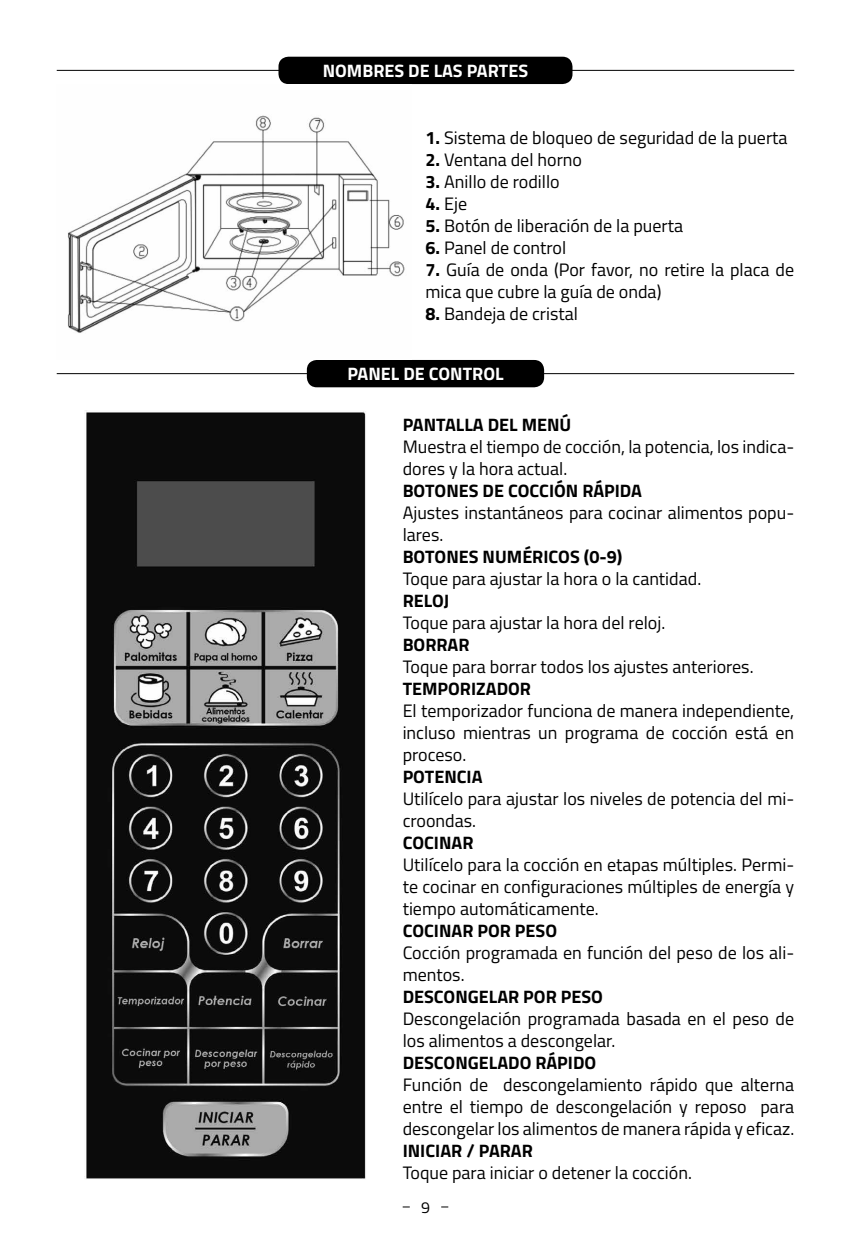
<style>
.page{position:relative;width:851px;height:1236px;background:#fff}
.page>*{position:absolute;margin:0;border:0;box-sizing:border-box;transform-origin:0 0}
.t1{font:18px/22px "Titillium Web";color:#000}
.t2{font:700 18px "Titillium Web";color:#000}
.t3{font:700 18px "Titillium Web";color:#fff}
.t4{font:16px "Titillium Web";color:#000}
.s1{font-weight:700}
</style>
<div class="page">
<div style="left:307px;top:360px;width:237px;height:27px;background:#000;border-radius:10px"></div>
<hr style="left:57px;top:373px;width:252px;height:1px;background:#000">
<hr style="left:541px;top:373px;width:253px;height:1px;background:#000">
<div style="left:278px;top:57px;width:294px;height:27px;background:#000;border-radius:10px"></div>
<hr style="left:57px;top:70px;width:224px;height:1px;background:#000">
<hr style="left:570px;top:70px;width:224px;height:1px;background:#000">
<img style="left:67px;top:115px;width:338px;height:218px">
<img style="left:86px;top:411px;width:280px;height:768px">
<p class="t3" style="left:323px;top:57px;width:207px">NOMBRES DE LAS PARTES</p>
<p class="t1" style="left:425px;top:126px;width:363px"><span class="s1">1.</span> Sistema de bloqueo de seguridad de la puerta</p>
<p class="t1" style="left:425px;top:148px;width:158px"><span class="s1">2.</span> Ventana del horno</p>
<p class="t1" style="left:425px;top:170px;width:136px"><span class="s1">3.</span> Anillo de rodillo</p>
<p class="t1" style="left:425px;top:192px;width:43px"><span class="s1">4.</span> Eje</p>
<p class="t1" style="left:425px;top:214px;width:259px"><span class="s1">5.</span> Botón de liberación de la puerta</p>
<p class="t1" style="left:425px;top:236px;width:142px"><span class="s1">6.</span> Panel de control</p>
<p class="t1" style="left:425px;top:258px;width:370px"><span class="s1">7.</span> Guía de onda (Por favor, no retire la placa de mica que cubre la guía de onda)</p>
<p class="t1" style="left:425px;top:302px;width:154px"><span class="s1">8.</span> Bandeja de cristal</p>
<p class="t3" style="left:347px;top:360px;width:158px">PANEL DE CONTROL</p>
<p class="t2" style="left:402px;top:411px;width:170px">PANTALLA DEL MENÚ</p>
<p class="t1" style="left:402px;top:435px;width:393px">Muestra el tiempo de cocción, la potencia, los indica&shy;dores y la hora actual.</p>
<p class="t2" style="left:402px;top:477px;width:241px">BOTONES DE COCCIÓN RÁPIDA</p>
<p class="t1" style="left:402px;top:501px;width:393px">Ajustes instantáneos para cocinar alimentos popu&shy;lares.</p>
<p class="t2" style="left:402px;top:543px;width:221px">BOTONES NUMÉRICOS (0-9)</p>
<p class="t1" style="left:402px;top:567px;width:300px">Toque para ajustar la hora o la cantidad.</p>
<p class="t2" style="left:402px;top:587px;width:48px">RELOJ</p>
<p class="t1" style="left:402px;top:611px;width:264px">Toque para ajustar la hora del reloj.</p>
<p class="t2" style="left:402px;top:631px;width:68px">BORRAR</p>
<p class="t1" style="left:402px;top:655px;width:352px">Toque para borrar todos los ajustes anteriores.</p>
<p class="t2" style="left:402px;top:675px;width:130px">TEMPORIZADOR</p>
<p class="t1" style="left:402px;top:699px;width:393px;text-align:justify">El temporizador funciona de manera independiente, incluso mientras un programa de cocción está en proceso.</p>
<p class="t2" style="left:402px;top:763px;width:81px">POTENCIA</p>
<p class="t1" style="left:402px;top:787px;width:393px">Utilícelo para ajustar los niveles de potencia del mi&shy;croondas.</p>
<p class="t2" style="left:402px;top:829px;width:72px">COCINAR</p>
<p class="t1" style="left:402px;top:853px;width:393px;text-align:justify">Utilícelo para la cocción en etapas múltiples. Permi&shy;te cocinar en configuraciones múltiples de energía y tiempo automáticamente.</p>
<p class="t2" style="left:402px;top:917px;width:156px">COCINAR POR PESO</p>
<p class="t1" style="left:402px;top:941px;width:393px">Cocción programada en función del peso de los ali&shy;mentos.</p>
<p class="t2" style="left:402px;top:983px;width:202px">DESCONGELAR POR PESO</p>
<p class="t1" style="left:402px;top:1007px;width:393px">Descongelación programada basada en el peso de los alimentos a descongelar.</p>
<p class="t2" style="left:402px;top:1049px;width:195px">DESCONGELADO RÁPIDO</p>
<p class="t1" style="left:402px;top:1073px;width:393px;text-align:justify">Función de descongelamiento rápido que alterna entre el tiempo de descongelación y reposo para descongelar los alimentos de manera rápida y eficaz.</p>
<p class="t2" style="left:402px;top:1137px;width:132px">INICIAR / PARAR</p>
<p class="t1" style="left:402px;top:1161px;width:291px">Toque para iniciar o detener la cocción.</p>
<p class="t4" style="left:421px;top:1196px;width:10px">9</p>
</div>
